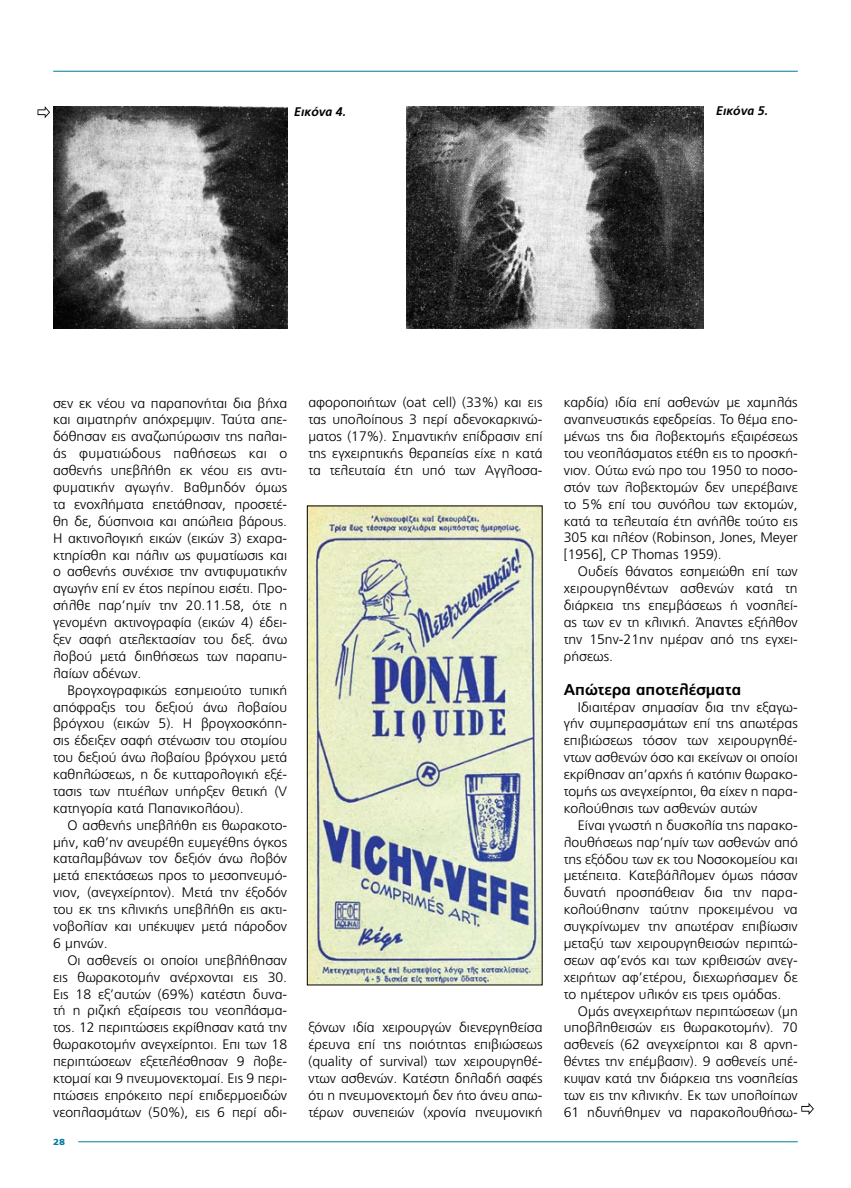
<style>
.page{position:relative;width:851px;height:1188px;background:#fff}
.page>*{position:absolute;margin:0;border:0;box-sizing:border-box;transform-origin:0 0}
.t1{font:700 15.62px "PF Catalog";color:#000}
.t2{font:300 13.75px/16.9px "PF Catalog";color:#000;text-align:justify}
.t3{font:italic 700 12.5px "PF Catalog";color:#000}
.t4{font:900 8.75px "PF Catalog";color:#007da0;scale:1.15 1}
</style>
<div class="page">
<hr style="left:78px;top:1141px;width:719px;height:1px;background:#007da0">
<svg style="left:37px;top:106px;width:13px;height:12px"></svg>
<hr style="left:53px;top:71px;width:744px;height:1px;background:#007da0">
<svg style="left:801px;top:1102px;width:12px;height:12px"></svg>
<img style="left:53px;top:106px;width:234px;height:222px">
<img style="left:406px;top:106px;width:297px;height:222px">
<img style="left:309px;top:507px;width:231px;height:475px">
<div style="left:307px;top:505px;width:235px;height:479px;border:1px solid #000"></div>
<p class="t3" style="left:294px;top:104px;width:53px">Εικόνα 4.</p>
<p class="t3" style="left:716px;top:103px;width:53px">Εικόνα 5.</p>
<p class="t2" style="left:53px;top:394px;width:235px">σεν εκ νέου να παραπονήται δια βήχα και αιματηρήν απόχρεμψιν. Ταύτα απε&shy;δόθησαν εις αναζωπύρωσιν της παλαι&shy;άς φυματιώδους παθήσεως και ο ασθενής υπεβλήθη εκ νέου εις αντι&shy;φυματικήν αγωγήν. Βαθμηδόν όμως τα ενοχλήματα επετάθησαν, προσετέ&shy;θη δε, δύσπνοια και απώλεια βάρους.<br>Η ακτινολογική εικών (εικών 3) εχαρα&shy;κτηρίσθη και πάλιν ως φυματίωσις και ο ασθενής συνέχισε την αντιφυματικήν αγωγήν επί εν έτος περίπου εισέτι. Προ&shy;σήλθε παρ’ημίν την 20.11.58, ότε η γενομένη ακτινογραφία (εικών 4) έδει&shy;ξεν σαφή ατελεκτασίαν του δεξ. άνω λοβού μετά διηθήσεως των παραπυ&shy;λαίων αδένων.</p>
<p class="t2" style="left:53px;top:681px;width:235px;text-indent:14px">Βρογχογραφικώς εσημειούτο τυπική απόφραξις του δεξιού άνω λοβαίου βρόγχου (εικών 5). Η βρογχοσκόπη&shy;σις έδειξεν σαφή στένωσιν του στομίου του δεξιού άνω λοβαίου βρόγχου μετά καθηλώσεως, η δε κυτταρολογική εξέ&shy;τασις των πτυέλων υπήρξεν θετική (V κατηγορία κατά Παπανικολάου).</p>
<p class="t2" style="left:53px;top:816px;width:235px;text-indent:14px">Ο ασθενής υπεβλήθη εις θωρακοτο&shy;μήν, καθ’ην ανευρέθη ευμεγέθης όγκος καταλαμβάνων τον δεξιόν άνω λοβόν μετά επεκτάσεως προς το μεσοπνευμό&shy;νιον, (ανεγχείρητον). Μετά την έξοδόν του εκ της κλινικής υπεβλήθη εις ακτι&shy;νοβολίαν και υπέκυψεν μετά πάροδον 6 μηνών.</p>
<p class="t2" style="left:53px;top:951px;width:235px;text-indent:14px">Οι ασθενείς οι οποίοι υπεβλήθησαν εις θωρακοτομήν ανέρχονται εις 30.<br>Εις 18 εξ’αυτών (69%) κατέστη δυνα&shy;τή η ριζική εξαίρεσις του νεοπλάσμα&shy;τος. 12 περιπτώσεις εκρίθησαν κατά την θωρακοτομήν ανεγχείρητοι. Επι των 18 περιπτώσεων εξετελέσθησαν 9 λοβε&shy;κτομαί και 9 πνευμονεκτομαί. Εις 9 περι&shy;πτώσεις επρόκειτο περί επιδερμοειδών νεοπλασμάτων (50%), εις 6 περί αδι-</p>
<p class="t4" style="left:53px;top:1136px;width:12px">28</p>
<p class="t2" style="left:308px;top:394px;width:235px">αφοροποιήτων (oat cell) (33%) και εις τας υπολοίπους 3 περί αδενοκαρκινώ&shy;ματος (17%). Σημαντικήν επίδρασιν επί της εγχειρητικής θεραπείας είχε η κατά τα τελευταία έτη υπό των Αγγλοσα-</p>
<p class="t2" style="left:308px;top:1018px;width:235px">ξόνων ιδία χειρουργών διενεργηθείσα έρευνα επί της ποιότητας επιβιώσεως (quality of survival) των χειρουργηθέ&shy;ντων ασθενών. Κατέστη δηλαδή σαφές ότι η πνευμονεκτομή δεν ήτο άνευ απω&shy;τέρων συνεπειών (χρονία πνευμονική</p>
<p class="t2" style="left:563px;top:394px;width:235px">καρδία) ιδία επί ασθενών με χαμηλάς αναπνευστικάς εφεδρείας. Το θέμα επο&shy;μένως της δια λοβεκτομής εξαιρέσεως του νεοπλάσματος ετέθη εις το προσκή&shy;νιον. Ούτω ενώ προ του 1950 το ποσο&shy;στόν των λοβεκτομών δεν υπερέβαινε το 5% επί του συνόλου των εκτομών, κατά τα τελευταία έτη ανήλθε τούτο εις 305 και πλέον (Robinson, Jones, Meyer [1956], CP Thomas 1959).</p>
<p class="t2" style="left:563px;top:563px;width:235px;text-indent:14px">Ουδείς θάνατος εσημειώθη επί των χειρουργηθέντων ασθενών κατά τη διάρκεια της επεμβάσεως ή νοσηλεί&shy;ας των εν τη κλινική. Άπαντες εξήλθον την 15ην-21ην ημέραν από της εγχει&shy;ρήσεως.</p>
<p class="t1" style="left:563px;top:679px;width:179px">Απώτερα αποτελέσματα</p>
<p class="t2" style="left:563px;top:698px;width:235px;text-indent:14px">Ιδιαιτέραν σημασίαν δια την εξαγω&shy;γήν συμπερασμάτων επί της απωτέρας επιβιώσεως τόσον των χειρουργηθέ&shy;ντων ασθενών όσο και εκείνων οι οποίοι εκρίθησαν απ’αρχής ή κατόπιν θωρακο&shy;τομής ως ανεγχείρητοι, θα είχεν η παρα&shy;κολούθησις των ασθενών αυτών</p>
<p class="t2" style="left:563px;top:816px;width:235px;text-indent:14px">Είναι γνωστή η δυσκολία της παρακο&shy;λουθήσεως παρ’ημίν των ασθενών από της εξόδου των εκ του Νοσοκομείου και μετέπειτα. Κατεβάλλομεν όμως πάσαν δυνατή προσπάθειαν δια την παρα&shy;κολούθησην ταύτην προκειμένου να συγκρίνωμεν την απωτέραν επιβίωσιν μεταξύ των χειρουργηθεισών περιπτώ&shy;σεων αφ’ενός και των κριθεισών ανεγ&shy;χειρήτων αφ’ετέρου, διεχωρήσαμεν δε το ημέτερον υλικόν εις τρεις ομάδας.</p>
<p class="t2" style="left:563px;top:1002px;width:235px;text-indent:14px">Ομάς ανεγχειρήτων περιπτώσεων (μη υποβληθεισών εις θωρακοτομήν). 70 ασθενείς (62 ανεγχείρητοι και 8 αρνη&shy;θέντες την επέμβασιν). 9 ασθενείς υπέ&shy;κυψαν κατά την διάρκεια της νοσηλείας των εις την κλινικήν. Εκ των υπολοίπων 61 ηδυνήθημεν να παρακολουθήσω-</p>
</div>
